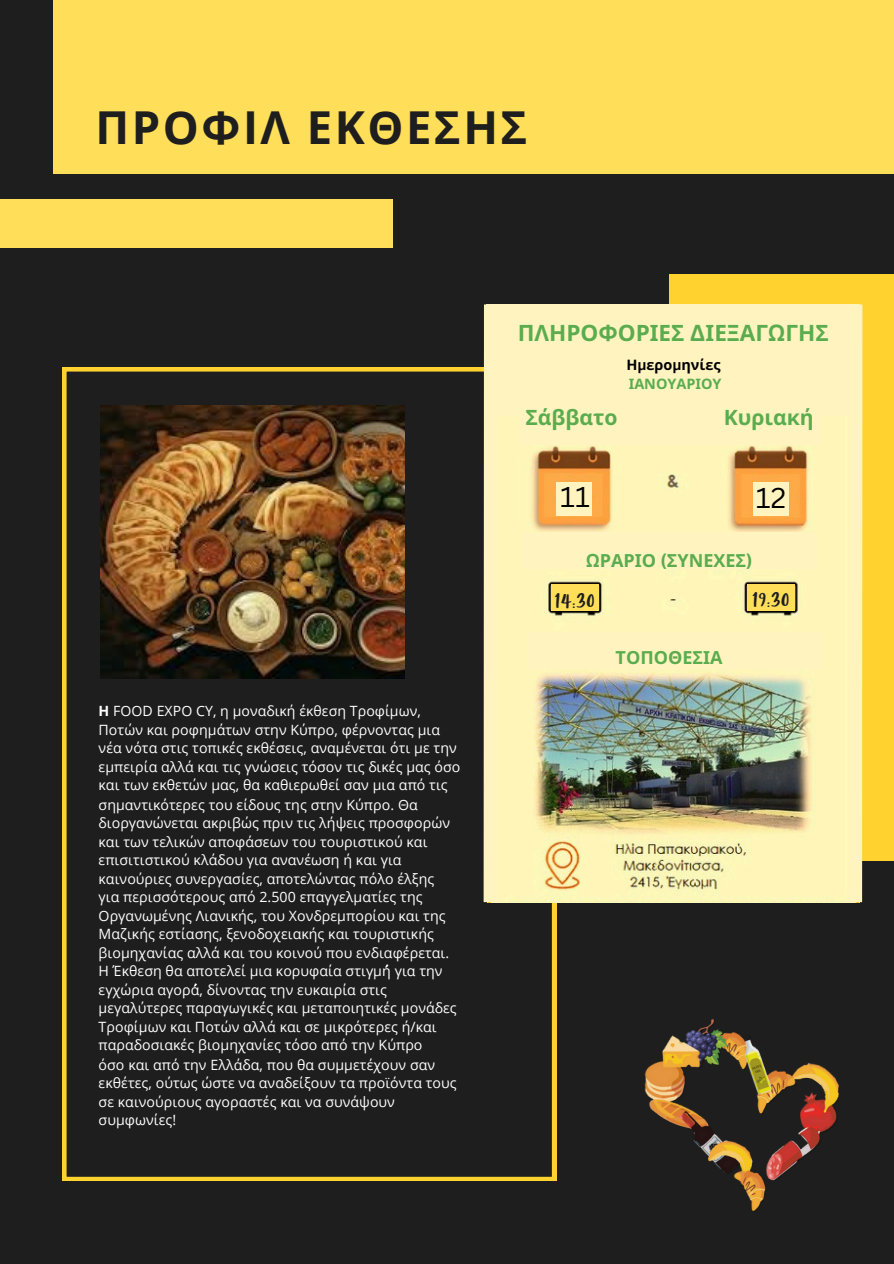
<style>
.page{position:relative;width:894px;height:1264px;background:#fff}
.page>*{position:absolute;margin:0;border:0;box-sizing:border-box;transform-origin:0 0}
.t1{font:700 45.3px "Open Sans";letter-spacing:.055em;color:#1e1e1e}
.t2{font:27.9px "Canva Sans";color:#000}
.t3{font:700 22.5px "Noto Sans";color:#5aac4f}
.t4{font:22.5px "Apricots";color:#1e1e1e}
.t5{font:700 21.15px "Noto Sans";color:#5aac4f}
.t6{font:700 18px "Noto Sans";color:#5aac4f}
.t7{font:700 14.4px/19.2px "Noto Sans";color:#5aac4f}
.t8{font:14.1px "Open Sans";letter-spacing:.005em;color:#fff}
.s1{font-family:"Canva Sans"}
.s2{color:#000}
.s3{font-family:"Canva Sans";color:#000}
.s4{font-weight:700}
</style>
<div class="page">
<div style="left:0;top:0;width:893px;height:1263px;background:#1e1e1e"></div>
<div style="left:0;top:199px;width:392px;height:49px;background:#ffde59"></div>
<svg style="left:62px;top:367px;width:494px;height:813px"></svg>
<div style="left:669px;top:274px;width:224px;height:586px;background:#ffd230"></div>
<img style="left:495px;top:416px;width:355px;height:486px">
<img style="left:100px;top:405px;width:304px;height:273px">
<div style="left:551px;top:584px;width:47px;height:26px;background:#ffde59"></div>
<div style="left:53px;top:0;width:840px;height:174px;background:#ffde59"></div>
<div style="left:746px;top:584px;width:48px;height:26px;background:#ffde59"></div>
<img style="left:644px;top:1018px;width:195px;height:193px">
<div style="left:753px;top:482px;width:35px;height:34px;background:#fff4c0"></div>
<div style="left:556px;top:482px;width:35px;height:34px;background:#fff4c0"></div>
<div style="left:520px;top:377px;width:300px;height:67px;background:#fff4c0"></div>
<div style="left:486px;top:304px;width:372px;height:67px;background:#fff4c0"></div>
<div style="left:489px;top:359px;width:371px;height:57px;background:#fff4c0"></div>
<div style="left:522px;top:532px;width:294px;height:36px;background:#fff4c0"></div>
<div style="left:528px;top:632px;width:294px;height:37px;background:#fff4c0"></div>
<div style="left:850px;top:304px;width:12px;height:598px;background:#fff4c0"></div>
<div style="left:483px;top:304px;width:12px;height:598px;background:#fff4c0"></div>
<p class="t1" style="left:96px;top:95px;width:433px">ΠΡΟΦΙΛ ΕΚΘΕΣΗΣ</p>
<p class="t3" style="left:517px;top:317px;width:312px">ΠΛΗΡΟΦΟΡΙΕΣ <span class="s1">Δ</span>ΙΕΞΑΓ<span class="s1">Ω</span>ΓΗΣ</p>
<p class="t7" style="left:626px;top:355px;width:97px"><span class="s2">Η</span><span class="s3">μ</span><span class="s2">ερο</span><span class="s3">μ</span><span class="s2">ηνίες<br></span>ΙΑΝΟΥΑΡΙΟΥ</p>
<p class="t5" style="left:525px;top:403px;width:94px">Σάββατο</p>
<p class="t5" style="left:723px;top:403px;width:91px">Κυριακή</p>
<p class="t2" style="left:560px;top:477px;width:31px">11</p>
<p class="t2" style="left:755px;top:478px;width:32px">12</p>
<p class="t6" style="left:585px;top:548px;width:168px"><span class="s1">Ω</span>ΡΑΡΙΟ <span class="s1">(</span>ΣΥΝΕΧΕΣ<span class="s1">)</span></p>
<p class="t4" style="left:554px;top:587px;width:41px">14:30</p>
<p class="t4" style="left:751px;top:586px;width:39px">19:30</p>
<h3 class="t8" style="left:99px;top:701px;width:324px"><span class="s4">Η</span> FOOD EXPO CY, η μοναδική έκθεση Τροφίμων,</h3>
<h3 class="t8" style="left:99px;top:720px;width:343px">Ποτών και ροφημάτων στην Κύπρο, φέρνοντας μια</h3>
<p class="t8" style="left:99px;top:738px;width:359px">νέα νότα στις τοπικές εκθέσεις, αναμένεται ότι με την</p>
<p class="t8" style="left:99px;top:757px;width:363px">εμπειρία αλλά και τις γνώσεις τόσον τις δικές μας όσο</p>
<p class="t8" style="left:99px;top:775px;width:350px">και των εκθετών μας, θα καθιερωθεί σαν μια από τις</p>
<h5 class="t8" style="left:99px;top:794px;width:320px">σημαντικότερες του είδους της στην Κύπρο. Θα</h5>
<h4 class="t8" style="left:99px;top:812px;width:353px">διοργανώνεται ακριβώς πριν τις λήψεις προσφορών</h4>
<h4 class="t8" style="left:99px;top:831px;width:330px">και των τελικών αποφάσεων του τουριστικού και</h4>
<h5 class="t8" style="left:99px;top:849px;width:304px">επισιτιστικού κλάδου για ανανέωση ή και για</h5>
<p class="t8" style="left:99px;top:868px;width:337px">καινούριες συνεργασίες, αποτελώντας πόλο έλξης</p>
<p class="t8" style="left:99px;top:886px;width:325px">για περισσότερους από 2.500 επαγγελματίες της</p>
<p class="t8" style="left:99px;top:906px;width:348px">Οργανωμένης Λιανικής, του Χονδρεμπορίου και της</p>
<p class="t8" style="left:99px;top:924px;width:337px">Μαζικής εστίασης, ξενοδοχειακής και τουριστικής</p>
<p class="t8" style="left:99px;top:943px;width:352px">βιομηχανίας αλλά και του κοινού που ενδιαφέρεται.</p>
<p class="t8" style="left:99px;top:961px;width:345px">Η Έκθεση θα αποτελεί μια κορυφαία στιγμή́́ για την</p>
<p class="t8" style="left:99px;top:980px;width:290px">εγχώρια αγορά́́, δίνοντας την ευκαιρία στις</p>
<p class="t8" style="left:99px;top:998px;width:359px">μεγαλύτερες παραγωγικές και μεταποιητικές μονάδες</p>
<p class="t8" style="left:99px;top:1017px;width:339px">Τροφίμων και Ποτών αλλά και σε μικρότερες ή/και</p>
<p class="t8" style="left:99px;top:1035px;width:325px">παραδοσιακές βιομηχανίες τόσο από την Κύπρο</p>
<p class="t8" style="left:99px;top:1054px;width:338px">όσο και από την Ελλάδα, που θα συμμετέχουν σαν</p>
<p class="t8" style="left:99px;top:1072px;width:359px">εκθέτες, ούτως ώστε να αναδείξουν τα προϊόντα τους</p>
<p class="t8" style="left:99px;top:1091px;width:298px">σε καινούριους αγοραστές και να συνάψουν</p>
<p class="t8" style="left:99px;top:1109px;width:79px">συμφωνίες!</p>
<p class="t6" style="left:615px;top:644px;width:108px">ΤΟΠΟΘΕΣΙΑ</p>
</div>
